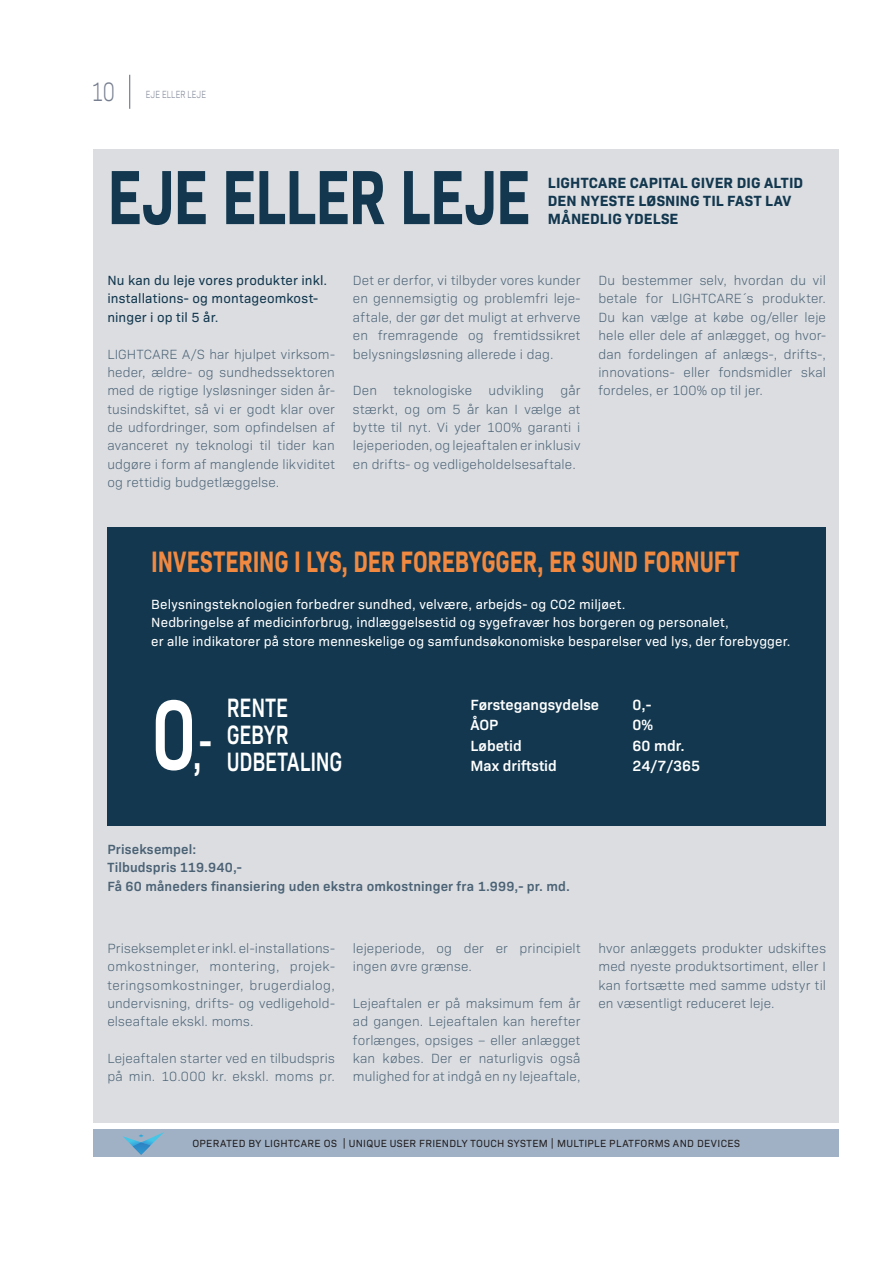
<style>
.page{position:relative;width:893px;height:1263px;background:#fff}
.page>*{position:absolute;margin:0;border:0;box-sizing:border-box;transform-origin:0 0}
.Brødtekst{font:600 100.5px "Bio Sans";color:#fff;scale:.75 1}
.Brødtekst-2{font:700 78px "Bio Sans";letter-spacing:-.005em;color:#12374e;scale:.75 1}
.Brødtekst-3{font:600 45px "Bio Sans";color:#fff;scale:.75 1}
.Brødtekst-4{font:700 30px "Bio Sans";letter-spacing:-.01em;color:#f18941;scale:.75 1}
.Brødtekst-5{font:600 27px "Bio Sans";letter-spacing:-.005em;color:#fff;scale:.75 1}
.Brødtekst-6{font:300 27px "Bio Sans";color:#767e8f;scale:.75 1}
.Brødtekst-7{font:700 15px "Bio Sans";letter-spacing:.01em;color:#12374e}
.Brødtekst-8{font:600 15px "Bio Sans";color:#fff}
.Brødtekst-9{font:300 13.5px/18.3px "Bio Sans";letter-spacing:.01em;color:#4b6275;text-align:justify}
.t1{font:13.5px/18.3px "Bio Sans";letter-spacing:.01em;color:#fff}
.t2{font:600 13.5px "Bio Sans";letter-spacing:.01em;color:#4b6275}
.Brødtekst-10{font:13.5px/18.3px "Bio Sans";letter-spacing:.01em;color:#12374e}
.Brødtekst-11{font:10.5px "Bio Sans";letter-spacing:.035em;color:#231f20}
.Brødtekst-12{font:300 10.5px "Bio Sans";letter-spacing:.04em;color:#767e8f;scale:.75 1}
</style>
<div class="page">
<div style="left:94px;top:1129px;width:745px;height:28px;background:#a0b1c5"></div>
<svg style="left:123px;top:1132px;width:41px;height:23px"></svg>
<hr style="left:129px;top:75px;width:1px;height:34px;background:#767e8f">
<div style="left:94px;top:149px;width:745px;height:973px;background:#dbdde1"></div>
<div style="left:107px;top:527px;width:719px;height:298px;background:#12374e"></div>
<p class="Brødtekst-6" style="left:91px;top:72px;width:33px">10</p>
<p class="Brødtekst-12" style="left:146px;top:87px;width:81px">EJE ELLER LEJE</p>
<p class="Brødtekst-2" style="left:107px;top:137px;width:565px">EJE ELLER LEJE</p>
<p class="Brødtekst-7" style="left:548px;top:171px;width:257px">LIGHTCARE CAPITAL GIVER DIG ALTID</p>
<p class="Brødtekst-7" style="left:548px;top:189px;width:245px">DEN NYESTE LØSNING TIL FAST LAV</p>
<p class="Brødtekst-7" style="left:548px;top:207px;width:132px">MÅNEDLIG YDELSE</p>
<p class="Brødtekst-10" style="left:107px;top:270px;width:222px">Nu kan du leje vores produkter inkl.</p>
<p class="Brødtekst-10" style="left:107px;top:289px;width:211px">installations- og montageomkost&shy;ninger i op til 5 år.</p>
<p class="Brødtekst-9" style="left:107px;top:344px;width:229px">LIGHTCARE A/S har hjulpet virksom&shy;heder, ældre- og sundhedssektoren med de rigtige lysløsninger siden år&shy;tusindskiftet, så vi er godt klar over de udfordringer, som opfindelsen af avanceret ny teknologi til tider kan udgøre i form af manglende likviditet og rettidig budgetlæggelse.</p>
<p class="Brødtekst-9" style="left:353px;top:270px;width:229px">Det er derfor, vi tilbyder vores kunder en gennemsigtig og problemfri leje&shy;aftale, der gør det muligt at erhverve en fremragende og fremtidssikret belysningsløsning allerede i dag.</p>
<p class="Brødtekst-9" style="left:353px;top:380px;width:229px">Den teknologiske udvikling går stærkt, og om 5 år kan I vælge at bytte til nyt. Vi yder 100% garanti i lejeperioden, og lejeaftalen er inklusiv en drifts- og vedligeholdelsesaftale.</p>
<p class="Brødtekst-9" style="left:598px;top:270px;width:229px">Du bestemmer selv, hvordan du vil betale for LIGHTCARE´s produkter.<br>Du kan vælge at købe og/eller leje hele eller dele af anlægget, og hvor&shy;dan fordelingen af anlægs-, drifts-, innovations- eller fondsmidler skal fordeles, er 100% op til jer.</p>
<p class="Brødtekst-4" style="left:151px;top:539px;width:785px">INVESTERING I LYS, DER FOREBYGGER, ER SUND FORNUFT</p>
<p class="t1" style="left:151px;top:594px;width:641px">Belysningsteknologien forbedrer sundhed, velvære, arbejds- og CO2 miljøet.<br>Nedbringelse af medicinforbrug, indlæggelsestid og sygefravær hos borgeren og personalet,<br>er alle indikatorer på store menneskelige og samfundsøkonomiske besparelser ved lys, der forebygger.</p>
<p class="Brødtekst" style="left:151px;top:658px;width:62px">0</p>
<p class="Brødtekst-3" style="left:193px;top:714px;width:27px">,-</p>
<p class="Brødtekst-5" style="left:227px;top:688px;width:83px">RENTE</p>
<p class="Brødtekst-5" style="left:227px;top:715px;width:84px">GEBYR</p>
<p class="Brødtekst-5" style="left:227px;top:742px;width:156px">UDBETALING</p>
<p class="Brødtekst-8" style="left:470px;top:693px;width:130px">Førstegangsydelse</p>
<p class="Brødtekst-8" style="left:632px;top:693px;width:20px">0,-</p>
<p class="Brødtekst-8" style="left:470px;top:714px;width:29px">ÅOP</p>
<p class="Brødtekst-8" style="left:632px;top:714px;width:22px">0%</p>
<p class="Brødtekst-8" style="left:470px;top:734px;width:53px">Løbetid</p>
<p class="Brødtekst-8" style="left:632px;top:734px;width:54px">60 mdr.</p>
<p class="Brødtekst-8" style="left:470px;top:754px;width:88px">Max driftstid</p>
<p class="Brødtekst-8" style="left:632px;top:754px;width:69px">24/7/365</p>
<p class="t2" style="left:107px;top:839px;width:90px">Priseksempel:</p>
<p class="t2" style="left:107px;top:857px;width:136px">Tilbudspris 119.940,-</p>
<p class="t2" style="left:107px;top:876px;width:464px">Få 60 måneders finansiering uden ekstra omkostninger fra 1.999,- pr. md.</p>
<p class="Brødtekst-9" style="left:107px;top:938px;width:229px;text-align:left">Priseksemplet er inkl. el-installations&shy;omkostninger, montering, projek-- teringsomkostninger, brugerdialog, undervisning, drifts- og vedligehold&shy;elseaftale ekskl. moms.</p>
<p class="Brødtekst-9" style="left:107px;top:1048px;width:229px">Lejeaftalen starter ved en tilbudspris på min. 10.000 kr. ekskl. moms pr.</p>
<p class="Brødtekst-9" style="left:353px;top:938px;width:229px">lejeperiode, og der er principielt ingen øvre grænse.</p>
<p class="Brødtekst-9" style="left:353px;top:993px;width:229px">Lejeaftalen er på maksimum fem år ad gangen. Lejeaftalen kan herefter forlænges, opsiges – eller anlægget kan købes. Der er naturligvis også mulighed for at indgå en ny lejeaftale,</p>
<p class="Brødtekst-9" style="left:598px;top:938px;width:229px">hvor anlæggets produkter udskiftes med nyeste produktsortiment, eller I kan fortsætte med samme udstyr til en væsentligt reduceret leje.</p>
<p class="Brødtekst-11" style="left:192px;top:1135px;width:549px">OPERATED BY LIGHTCARE OS | UNIQUE USER FRIENDLY TOUCH SYSTEM | MULTIPLE PLATFORMS AND DEVICES</p>
</div>
